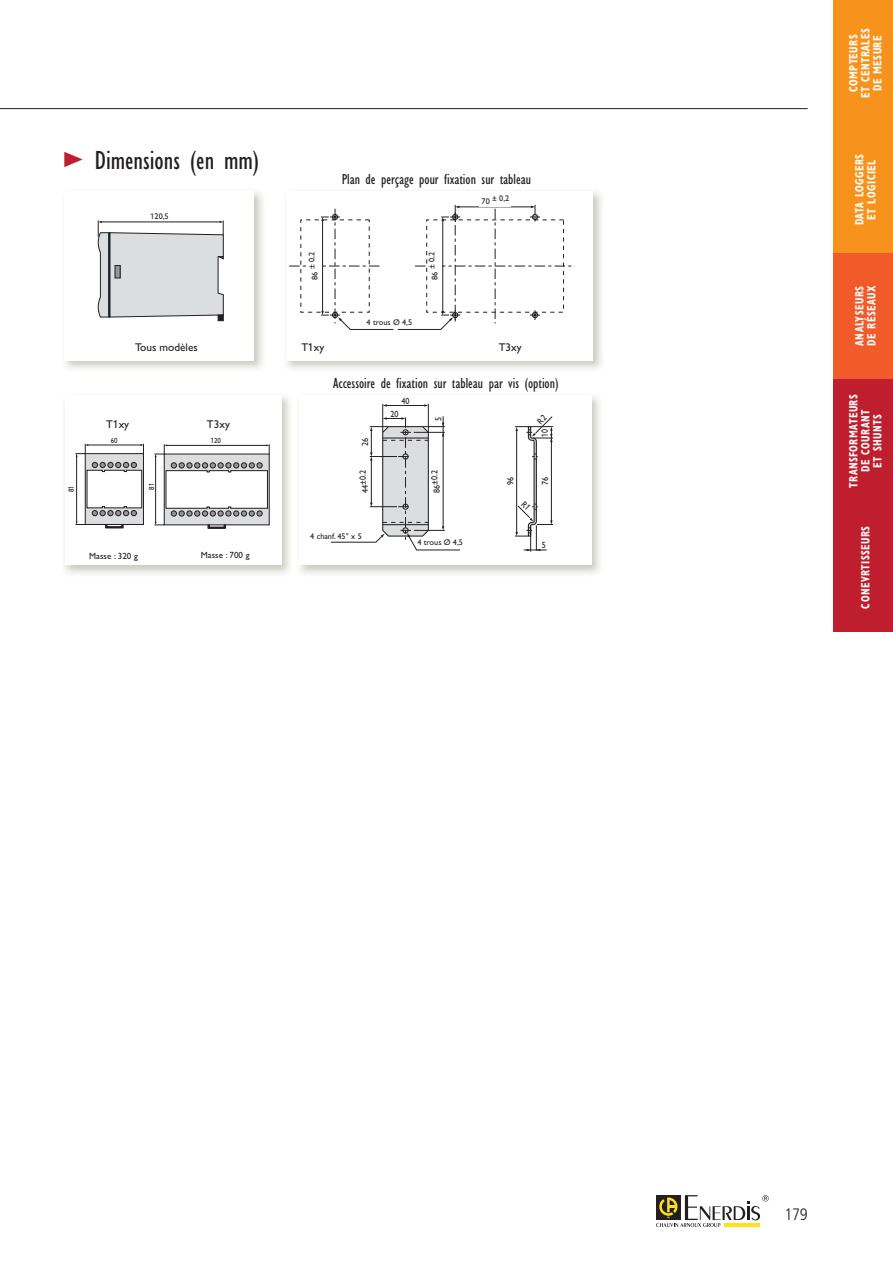
<style>
.page{position:relative;width:893px;height:1263px;background:#fff}
.page>*{position:absolute;margin:0;border:0;box-sizing:border-box;transform-origin:0 0}
.t1{font:27px "Gill Sans CA Cnd";color:#231f20}
.t2{font:300 condensed 16.5px "Frutiger";color:#231f20}
.t3{font:15px "Gill Sans CA Cnd";color:#231f20}
.t4{font:700 condensed 12px/12px "Gill Sans";letter-spacing:.04em;color:#fff;text-align:center;scale:.9 1}
.t5{font:11.25px "Gill Sans CA";color:#231f20}
.t6{font:9px "Gill Sans CA";color:#231f20;scale:.9 1}
.t7{font:9px "Gill Sans CA";color:#231f20}
.t8{font:8.25px "Gill Sans CA";color:#231f20}
.t9{font:7.5px "Gill Sans CA";color:#231f20;scale:.9 1}
.s1{font-family:"The Sans Caps";font-size:43.5px;color:#be1e2d}
</style>
<div class="page">
<svg style="left:656px;top:1195px;width:113px;height:32px"></svg>
<hr style="left:0;top:108px;width:808px;height:1px;background:#231f20">
<div style="left:833px;top:0;width:60px;height:141px;background:#f7931d"></div>
<div style="left:833px;top:126px;width:60px;height:138px;background:#f7931d"></div>
<div style="left:833px;top:253px;width:60px;height:140px;background:#f15a29"></div>
<div style="left:833px;top:379px;width:60px;height:155px;background:#be1e2d"></div>
<div style="left:833px;top:505px;width:60px;height:126px;background:#be1e2d"></div>
<svg style="left:97px;top:220px;width:127px;height:101px"></svg>
<svg style="left:289px;top:205px;width:286px;height:125px"></svg>
<div style="left:367px;top:319px;width:52px;height:9px;background:#fff"></div>
<div style="left:309px;top:250px;width:11px;height:32px;background:#fff"></div>
<div style="left:429px;top:250px;width:11px;height:32px;background:#fff"></div>
<div style="left:479px;top:196px;width:32px;height:10px;background:#fff"></div>
<div style="left:164px;top:454px;width:105px;height:71px;background:#dcddde"></div>
<svg style="left:207px;top:524px;width:19px;height:5px"></svg>
<hr style="left:155px;top:456px;width:1px;height:67px;background:#231f20">
<svg style="left:154px;top:522px;width:10px;height:4px"></svg>
<svg style="left:154px;top:444px;width:116px;height:72px"></svg>
<svg style="left:75px;top:444px;width:69px;height:85px"></svg>
<div style="left:150px;top:212px;width:53px;height:9px;background:#fff"></div>
<svg style="left:331px;top:404px;width:129px;height:147px"></svg>
<div style="left:310px;top:533px;width:65px;height:8px;background:#fff"></div>
<div style="left:417px;top:539px;width:53px;height:8px;background:#fff"></div>
<svg style="left:515px;top:416px;width:38px;height:136px"></svg>
<h1 class="t1" style="left:61px;top:151px;width:200px"><span class="s1">&gt;</span> Dimensions (en mm)</h1>
<p class="t8" style="left:150px;top:213px;width:20px">120,5</p>
<p class="t6" style="left:151px;top:213px;width:21px">120.5</p>
<p class="t5" style="left:135px;top:343px;width:64px">Tous modèles</p>
<p class="t5" style="left:106px;top:420px;width:24px">T1xy</p>
<p class="t5" style="left:207px;top:420px;width:24px">T3xy</p>
<p class="t9" style="left:69px;top:492px;width:9px;rotate:-90deg">81</p>
<p class="t9" style="left:111px;top:437px;width:9px">60</p>
<p class="t9" style="left:149px;top:490px;width:9px;rotate:-90deg">81</p>
<p class="t9" style="left:211px;top:437px;width:13px">120</p>
<p class="t7" style="left:89px;top:553px;width:50px">Masse : 320 g</p>
<p class="t7" style="left:201px;top:552px;width:50px">Masse : 700 g</p>
<p class="t3" style="left:342px;top:174px;width:191px">Plan de perçage pour fixation sur tableau</p>
<p class="t7" style="left:310px;top:281px;width:31px;rotate:-90deg">86±0.2</p>
<p class="t7" style="left:430px;top:281px;width:31px;rotate:-90deg">86±0.2</p>
<p class="t6" style="left:367px;top:320px;width:49px">4 holes ø 4.5</p>
<p class="t8" style="left:309px;top:280px;width:29px;rotate:-90deg">86 ± 0,2</p>
<p class="t8" style="left:428px;top:280px;width:29px;rotate:-90deg">86 ± 0,2</p>
<p class="t8" style="left:367px;top:320px;width:47px">4 trous Ø 4,5</p>
<p class="t5" style="left:301px;top:343px;width:24px">T1xy</p>
<p class="t8" style="left:481px;top:195px;width:29px">70 ± 0,2</p>
<p class="t7" style="left:480px;top:196px;width:31px">70±0.2</p>
<p class="t5" style="left:499px;top:343px;width:24px">T3xy</p>
<p class="t3" style="left:333px;top:379px;width:227px">Accessoire de fixation sur tableau par vis (option)</p>
<p class="t6" style="left:401px;top:397px;width:10px">40</p>
<p class="t6" style="left:390px;top:410px;width:10px">20</p>
<p class="t6" style="left:435px;top:421px;width:6px;rotate:-90deg">5</p>
<p class="t6" style="left:362px;top:446px;width:10px;rotate:-90deg">26</p>
<p class="t6" style="left:359px;top:493px;width:27px;rotate:-90deg">44±0.2</p>
<p class="t6" style="left:507px;top:485px;width:10px;rotate:-90deg">96</p>
<p class="t6" style="left:431px;top:493px;width:27px;rotate:-90deg">86±0.2</p>
<p class="t8" style="left:310px;top:533px;width:53px">4 chanf. 45° x 5</p>
<p class="t6" style="left:310px;top:534px;width:73px">4 chamfers 45 ° x 5</p>
<p class="t6" style="left:418px;top:539px;width:49px">4 holes Ø4.5</p>
<p class="t8" style="left:417px;top:539px;width:47px">4 trous Ø 4,5</p>
<p class="t6" style="left:541px;top:437px;width:10px;rotate:-90deg">10</p>
<p class="t6" style="left:542px;top:485px;width:10px;rotate:-90deg">76</p>
<p class="t6" style="left:542px;top:541px;width:6px">5</p>
<p class="t4" style="left:848px;top:98px;width:79px;rotate:-90deg">COMPTEURS<br>ET CENTRALES<br>DE MESURE</p>
<p class="t4" style="left:854px;top:225px;width:81px;rotate:-90deg">DATA LOGGERS<br>ET LOGICIEL</p>
<p class="t4" style="left:854px;top:346px;width:69px;text-align:left;rotate:-90deg">ANALYSEURS<br>DE RÉSEAUX</p>
<p class="t4" style="left:848px;top:488px;width:105px;rotate:-90deg">TRANSFORMATEURS<br>DE COURANT<br>ET SHUNTS</p>
<p class="t4" style="left:860px;top:609px;width:93px;rotate:-90deg">CONEVRTISSEURS</p>
<h2 class="t2" style="left:784px;top:1207px;width:25px">179</h2>
</div>
